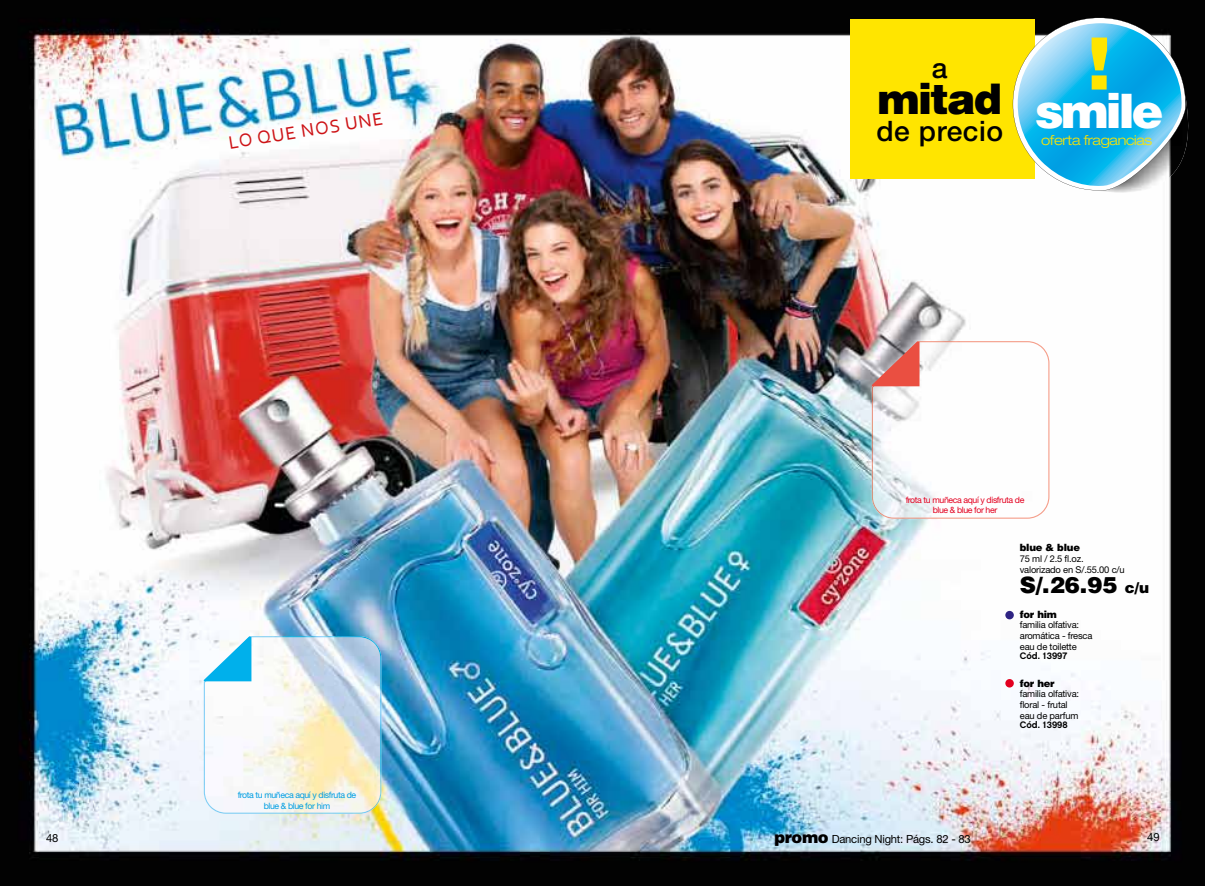
<style>
.page{position:relative;width:1205px;height:886px;background:#fff}
.page>*{position:absolute;margin:0;border:0;box-sizing:border-box;transform-origin:0 0}
.t1{font:900 47.5px "Helvetica LT Std";letter-spacing:-.06em;color:#fff}
.t2{font:900 42.25px "Helvetica LT Std";letter-spacing:-.04em;color:#000}
.t3{font:500 28.12px "Helvetica Neue";letter-spacing:.02em;color:#000}
.t4{font:900 22.5px "Helvetica LT Std";color:#000}
.t5{font:18.88px "Corbel";color:#cd1316}
.t6{font:300 expanded 13.75px "Helvetica Neue";letter-spacing:-.02em;color:#ffe500}
.t7{font:11.25px "Helvetica Neue";letter-spacing:-.02em;color:#000}
.t8{font:900 10px "Helvetica LT Std";letter-spacing:-.02em;color:#000}
.t9{font:9.38px/10.9px "Helvetica Neue";letter-spacing:-.02em;color:#000}
.t10{font:9.38px "Chalet New York Nineteen Sixty";color:#000}
.t11{font:8.75px/10.6px "Helvetica Neue";letter-spacing:-.045em;color:#e3001f;text-align:center}
.t12{font:8.75px/10.6px "Helvetica Neue";letter-spacing:-.045em;color:#009ee3;text-align:center}
.s1{font-size:15px}
.s2{font-family:"Helvetica LT Std";font-weight:900;font-size:16.25px}
</style>
<div class="page">
<img style="left:0;top:0;width:1205px;height:886px">
<div style="left:1005px;top:611px;width:9px;height:8px;background:#2f2483;border-radius:50%"></div>
<div style="left:1005px;top:679px;width:9px;height:8px;background:#e3001f;border-radius:50%"></div>
<img style="left:872px;top:341px;width:177px;height:178px">
<svg style="left:872px;top:341px;width:47px;height:45px;background:#cf7d78"></svg>
<img style="left:204px;top:636px;width:177px;height:178px">
<svg style="left:204px;top:636px;width:47px;height:45px"></svg>
<div style="left:850px;top:19px;width:185px;height:160px;background:#ffe500"></div>
<img style="left:1092px;top:96px;width:99px;height:97px">
<svg style="left:1004px;top:9px;width:182px;height:183px"></svg>
<p class="t5" style="left:227px;top:131px;width:157px;rotate:-9deg">LO QUE NOS UNE</p>
<p class="t12" style="left:238px;top:789px;width:120px">frota tu muñeca aquí y disfruta de blue &amp; blue for him</p>
<p class="t3" style="left:931px;top:51px;width:17px">a</p>
<p class="t2" style="left:877px;top:72px;width:126px">mitad</p>
<p class="t3" style="left:876px;top:114px;width:128px">de precio</p>
<p class="t1" style="left:1035px;top:80px;width:130px">smile</p>
<p class="t6" style="left:1041px;top:131px;width:113px">oferta fragancias</p>
<p class="t11" style="left:906px;top:494px;width:120px">frota tu muñeca aquí y disfruta de blue &amp; blue for her</p>
<p class="t8" style="left:1020px;top:541px;width:62px">blue &amp; blue</p>
<p class="t9" style="left:1020px;top:553px;width:106px;line-height:11.2px">75 ml / 2.5 fl.oz. valorizado en S/.55.00 c/u</p>
<p class="t4" style="left:1020px;top:570px;width:131px">S/.26.95 <span class="s1">c/u</span></p>
<p class="t8" style="left:1020px;top:608px;width:39px">for him</p>
<p class="t9" style="left:1020px;top:619px;width:74px">familia olfativa: aromática - fresca eau de toilette</p>
<p class="t10" style="left:1020px;top:649px;width:49px">Cód. 13997</p>
<p class="t8" style="left:1020px;top:677px;width:36px">for her</p>
<p class="t9" style="left:1020px;top:688px;width:61px">familia olfativa: floral - frutal eau de parfum</p>
<p class="t10" style="left:1020px;top:718px;width:49px">Cód. 13998</p>
<p class="t7" style="left:46px;top:831px;width:14px">48</p>
<p class="t7" style="left:774px;top:832px;width:198px"><span class="s2">promo</span> Dancing Night: Págs. 82 - 83</p>
<p class="t7" style="left:1147px;top:830px;width:14px">49</p>
</div>
